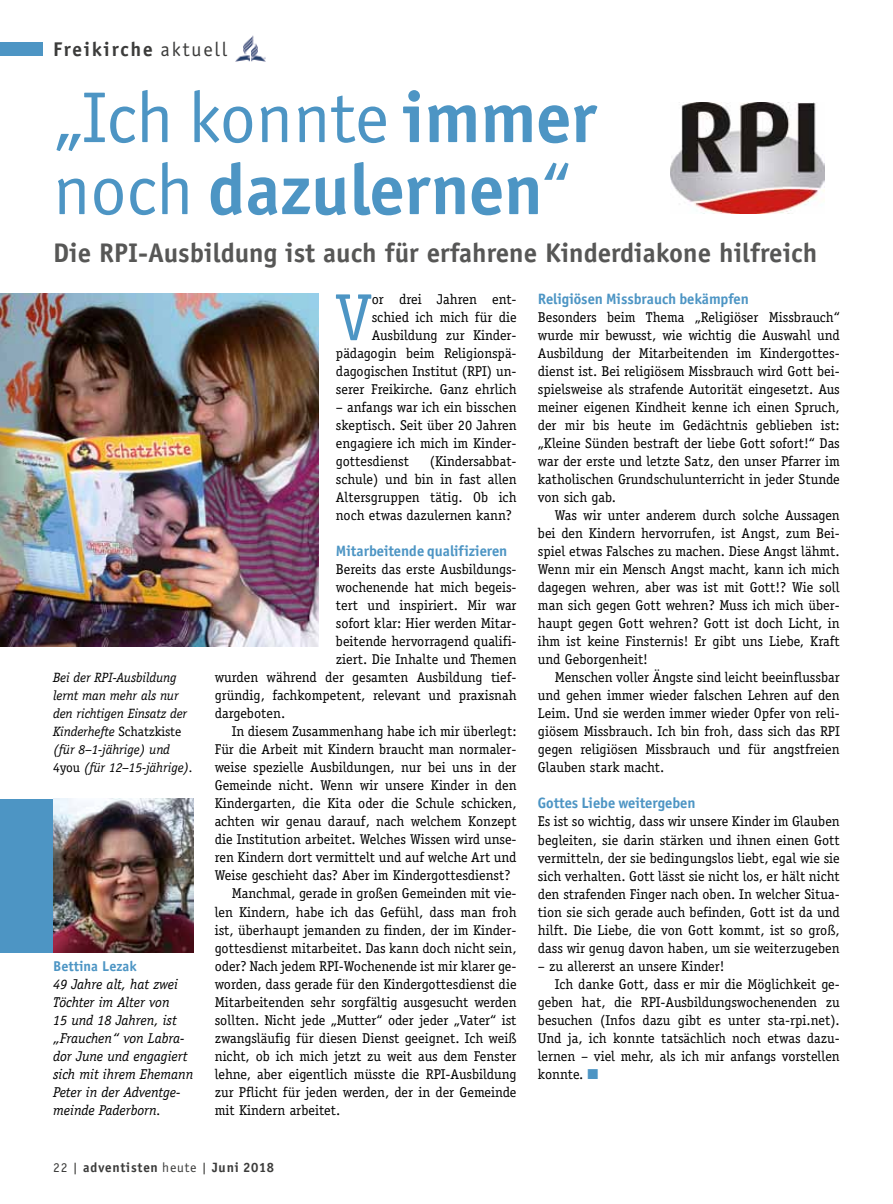
<style>
.page{position:relative;width:893px;height:1204px;background:#fff}
.page>*{position:absolute;margin:0;border:0;box-sizing:border-box;transform-origin:0 0}
.t1{font:72px/72px "Officina San ITC";color:#4d95c4}
.t2{font:66.75px "Officina Serif";color:#4d95c4}
.t3{font:700 27px "Officina Sans";color:#575756}
.t4{font:700 19.8px "Officina San ITC";letter-spacing:.1em;color:#3c3c3b}
.t5{font:700 15px "Officina San ITC";color:#4d95c4}
.t6{font:14.25px/18px "Officina Serif";color:#000;text-align:justify}
.t7{font:italic 14.25px/18px "Officina Serif";letter-spacing:-.005em;color:#000}
.t8{font:700 14.25px "Officina Sans";color:#4d95c4}
.t9{font:italic 13.5px/18px "Officina Serif";letter-spacing:-.01em;color:#000}
.t10{font:700 13.5px "Officina San ITC";letter-spacing:.06em;color:#3c3c3b}
.s1{font-weight:400}
.s2{font-weight:700}
.s3{color:#4d95c4}
.s4{font-style:normal}
</style>
<div class="page">
<div style="left:0;top:43px;width:43px;height:13px;background:#4d95c4"></div>
<img style="left:235px;top:35px;width:31px;height:27px">
<img style="left:0;top:293px;width:319px;height:353px">
<div style="left:0;top:798px;width:53px;height:154px;background:#4d95c4"></div>
<img style="left:53px;top:798px;width:140px;height:154px">
<img style="left:671px;top:102px;width:153px;height:111px">
<h3 class="t4" style="left:53px;top:37px;width:175px">Freikirche <span class="s1">aktuell</span></h3>
<h1 class="t1" style="left:53px;top:81px;width:545px">„Ich konnte <span class="s2">immer </span>noch <span class="s2">dazulernen</span>“</h1>
<h3 class="t3" style="left:53px;top:236px;width:766px">Die RPI-Ausbildung ist auch für erfahrene Kinderdiakone hilfreich</h3>
<h2 class="t2" style="left:336px;top:278px;width:37px">V</h2>
<p class="t5" style="left:538px;top:290px;width:212px">Religiösen Missbrauch bekämpfen</p>
<p class="t6" style="left:538px;top:308px;width:303px">Besonders beim Thema „Religiöser Missbrauch“ wurde mir bewusst, wie wichtig die Auswahl und Ausbildung der Mitarbeitenden im Kindergottes&shy;dienst ist. Bei religiösem Missbrauch wird Gott bei&shy;spielsweise als strafende Autorität eingesetzt. Aus meiner eigenen Kindheit kenne ich einen Spruch, der mir bis heute im Gedächtnis geblieben ist: „Kleine Sünden bestraft der liebe Gott sofort!“ Das war der erste und letzte Satz, den unser Pfarrer im katholischen Grundschulunterricht in jeder Stunde von sich gab.</p>
<p class="t6" style="left:538px;top:506px;width:303px;text-indent:17px">Was wir unter anderem durch solche Aussagen bei den Kindern hervorrufen, ist Angst, zum Bei&shy;spiel etwas Falsches zu machen. Diese Angst lähmt.<br>Wenn mir ein Mensch Angst macht, kann ich mich dagegen wehren, aber was ist mit Gott!? Wie soll man sich gegen Gott wehren? Muss ich mich über&shy;haupt gegen Gott wehren? Gott ist doch Licht, in ihm ist keine Finsternis! Er gibt uns Liebe, Kraft und Geborgenheit!</p>
<p class="t6" style="left:538px;top:668px;width:303px;text-indent:17px">Menschen voller Ängste sind leicht beeinflussbar und gehen immer wieder falschen Lehren auf den Leim. Und sie werden immer wieder Opfer von reli&shy;giösem Missbrauch. Ich bin froh, dass sich das RPI gegen religiösen Missbrauch und für angstfreien Glauben stark macht.</p>
<p class="t5" style="left:538px;top:794px;width:159px">Gottes Liebe weitergeben</p>
<p class="t6" style="left:538px;top:812px;width:303px">Es ist so wichtig, dass wir unsere Kinder im Glauben begleiten, sie darin stärken und ihnen einen Gott vermitteln, der sie bedingungslos liebt, egal wie sie sich verhalten. Gott lässt sie nicht los, er hält nicht den strafenden Finger nach oben. In welcher Situa&shy;tion sie sich gerade auch befinden, Gott ist da und hilft. Die Liebe, die von Gott kommt, ist so groß, dass wir genug davon haben, um sie weiterzugeben</p>
<p class="t6" style="left:538px;top:956px;width:188px">– zu allererst an unsere Kinder!</p>
<p class="t6" style="left:555px;top:974px;width:286px">Ich danke Gott, dass er mir die Möglichkeit ge-</p>
<p class="t6" style="left:538px;top:992px;width:303px">geben hat, die RPI-Ausbildungswochenenden zu</p>
<p class="t6" style="left:538px;top:1010px;width:303px">besuchen (Infos dazu gibt es unter sta-rpi.net).</p>
<p class="t6" style="left:538px;top:1028px;width:303px">Und ja, ich konnte tatsächlich noch etwas dazu-</p>
<p class="t6" style="left:538px;top:1046px;width:303px">lernen – viel mehr, als ich mir anfangs vorstellen</p>
<p class="t6" style="left:538px;top:1064px;width:62px">konnte. <span class="s3">■</span></p>
<p class="t6" style="left:336px;top:290px;width:182px;text-align:right">or drei Jahren ent&shy;schied ich mich für die<br>Ausbildung zur Kinder&shy;pädagogin beim Religionspä&shy;dagogischen Institut (RPI) un&shy;serer Freikirche. Ganz ehrlich</p>
<p class="t6" style="left:336px;top:398px;width:182px">– anfangs war ich ein bisschen skeptisch. Seit über 20 Jahren engagiere ich mich im Kinder&shy;gottesdienst</p>
<p class="t6" style="left:336px;top:452px;width:182px;text-indent:94px">(Kindersabbat&shy;schule) und bin in fast allen Altersgruppen tätig. Ob ich noch etwas dazulernen kann?</p>
<p class="t5" style="left:336px;top:542px;width:173px">Mitarbeitende qualifizieren</p>
<p class="t6" style="left:336px;top:560px;width:182px">Bereits das erste Ausbildungs-</p>
<p class="t6" style="left:336px;top:578px;width:182px">wochenende hat mich begeis-</p>
<p class="t6" style="left:336px;top:596px;width:182px">tert und inspiriert. Mir war</p>
<p class="t6" style="left:336px;top:614px;width:182px">sofort klar: Hier werden Mitar-</p>
<p class="t6" style="left:336px;top:632px;width:182px">beitende hervorragend qualifi-</p>
<p class="t6" style="left:336px;top:650px;width:182px">ziert. Die Inhalte und Themen</p>
<p class="t6" style="left:215px;top:668px;width:303px">wurden während der gesamten Ausbildung tief-</p>
<p class="t6" style="left:215px;top:686px;width:303px">gründig, fachkompetent, relevant und praxisnah</p>
<p class="t6" style="left:215px;top:704px;width:72px">dargeboten.</p>
<p class="t6" style="left:232px;top:722px;width:286px">In diesem Zusammenhang habe ich mir überlegt:</p>
<p class="t6" style="left:215px;top:740px;width:303px">Für die Arbeit mit Kindern braucht man normaler-</p>
<p class="t6" style="left:215px;top:758px;width:303px">weise spezielle Ausbildungen, nur bei uns in der</p>
<p class="t6" style="left:215px;top:776px;width:303px">Gemeinde nicht. Wenn wir unsere Kinder in den</p>
<p class="t6" style="left:215px;top:794px;width:303px">Kindergarten, die Kita oder die Schule schicken,</p>
<p class="t6" style="left:215px;top:812px;width:303px">achten wir genau darauf, nach welchem Konzept</p>
<p class="t6" style="left:215px;top:830px;width:303px">die Institution arbeitet. Welches Wissen wird unse-</p>
<p class="t6" style="left:215px;top:848px;width:303px">ren Kindern dort vermittelt und auf welche Art und</p>
<p class="t6" style="left:215px;top:866px;width:297px">Weise geschieht das? Aber im Kindergottesdienst?</p>
<p class="t6" style="left:232px;top:884px;width:286px">Manchmal, gerade in großen Gemeinden mit vie-</p>
<p class="t6" style="left:215px;top:902px;width:303px">len Kindern, habe ich das Gefühl, dass man froh</p>
<p class="t6" style="left:215px;top:920px;width:303px">ist, überhaupt jemanden zu finden, der im Kinder-</p>
<p class="t6" style="left:215px;top:938px;width:303px">gottesdienst mitarbeitet. Das kann doch nicht sein,</p>
<p class="t6" style="left:215px;top:956px;width:303px">oder? Nach jedem RPI-Wochenende ist mir klarer ge-</p>
<p class="t6" style="left:215px;top:974px;width:303px">worden, dass gerade für den Kindergottesdienst die</p>
<p class="t6" style="left:215px;top:992px;width:303px">Mitarbeitenden sehr sorgfältig ausgesucht werden</p>
<p class="t6" style="left:215px;top:1010px;width:303px">sollten. Nicht jede „Mutter“ oder jeder „Vater“ ist</p>
<p class="t6" style="left:215px;top:1028px;width:303px">zwangsläufig für diesen Dienst geeignet. Ich weiß</p>
<p class="t6" style="left:215px;top:1046px;width:303px">nicht, ob ich mich jetzt zu weit aus dem Fenster</p>
<p class="t6" style="left:215px;top:1064px;width:303px">lehne, aber eigentlich müsste die RPI-Ausbildung</p>
<p class="t6" style="left:215px;top:1082px;width:303px">zur Pflicht für jeden werden, der in der Gemeinde</p>
<p class="t6" style="left:215px;top:1100px;width:127px">mit Kindern arbeitet.</p>
<p class="t9" style="left:53px;top:669px;width:142px">Bei der RPI-Ausbildung lernt man mehr als nur den richtigen Einsatz der<br>Kinderhefte <span class="s4">Schatzkiste </span>(für 8–1-jährige) und<br><span class="s4">4you</span> (für 12–15-jährige).</p>
<p class="t8" style="left:53px;top:956px;width:85px">Bettina Lezak</p>
<p class="t7" style="left:53px;top:974px;width:142px">49 Jahre alt, hat zwei<br>Töchter im Alter von<br>15 und 18 Jahren, ist „Frauchen“ von Labra&shy;dor June und engagiert sich mit ihrem Ehemann<br>Peter in der Adventge&shy;meinde Paderborn.</p>
<p class="t10" style="left:53px;top:1158px;width:222px"><span class="s1">22 |</span> adventisten <span class="s1">heute |</span> Juni 2018</p>
</div>
